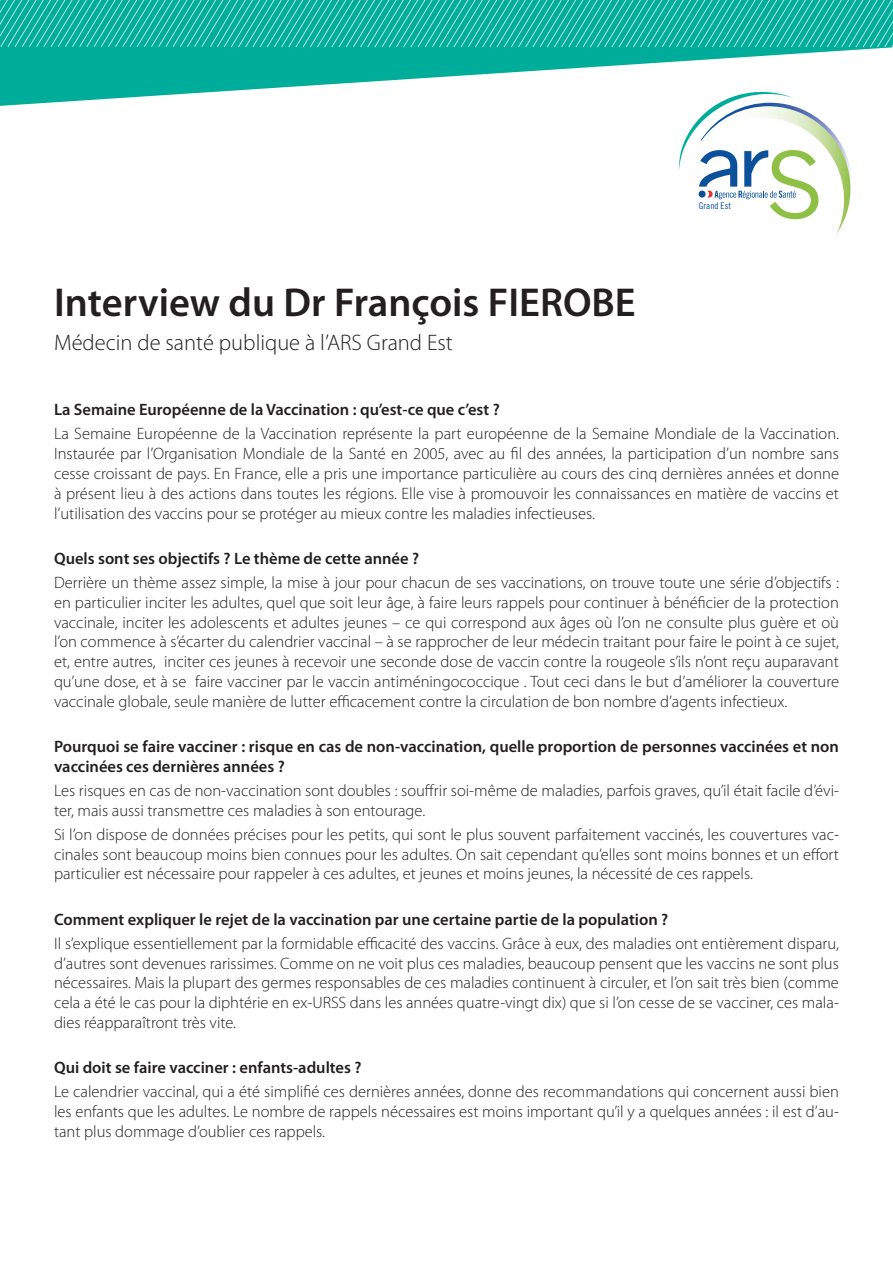
<style>
.page{position:relative;width:893px;height:1263px;background:#fff}
.page>*{position:absolute;margin:0;border:0;box-sizing:border-box;transform-origin:0 0}
.t1{font:600 40.5px "Myriad Pro";color:#231f20}
.t2{font:300 22.5px "Myriad Pro";color:#231f20}
.t3{font:300 16.5px/19.8px "Myriad Pro";color:#231f20;text-align:justify}
.t4{font:600 16.5px/19.8px "Myriad Pro";color:#231f20}
.t5{font:9.3px "Trade Gothic LT Std Cn 18";color:#0a509b}
</style>
<div class="page">
<svg style="left:0;top:48px;width:882px;height:58px;fill:#00ad9a"></svg>
<svg style="left:0;top:0;width:893px;height:48px;background:#1cb5a4"></svg>
<svg style="left:674px;top:92px;width:189px;height:144px"></svg>
<p class="t1" style="left:54px;top:277px;width:583px">Interview du Dr François FIEROBE</p>
<p class="t2" style="left:54px;top:331px;width:400px">Médecin de santé publique à l’ARS Grand Est</p>
<p class="t5" style="left:699px;top:200px;width:33px">Grand Est</p>
<p class="t4" style="left:54px;top:399px;width:447px">La Semaine Européenne de la Vaccination : qu’est-ce que c’est ?</p>
<p class="t3" style="left:54px;top:424px;width:787px">La Semaine Européenne de la Vaccination représente la part européenne de la Semaine Mondiale de la Vaccination.<br>Instaurée par l’Organisation Mondiale de la Santé en 2005, avec au fil des années, la participation d’un nombre sans cesse croissant de pays. En France, elle a pris une importance particulière au cours des cinq dernières années et donne à présent lieu à des actions dans toutes les régions. Elle vise à promouvoir les connaissances en matière de vaccins et l’utilisation des vaccins pour se protéger au mieux contre les maladies infectieuses.</p>
<p class="t4" style="left:54px;top:548px;width:367px">Quels sont ses objectifs ? Le thème de cette année ?</p>
<p class="t3" style="left:54px;top:573px;width:787px">Derrière un thème assez simple, la mise à jour pour chacun de ses vaccinations, on trouve toute une série d’objectifs : en particulier inciter les adultes, quel que soit leur âge, à faire leurs rappels pour continuer à bénéficier de la protection vaccinale, inciter les adolescents et adultes jeunes – ce qui correspond aux âges où l’on ne consulte plus guère et où l’on commence à s’écarter du calendrier vaccinal – à se rapprocher de leur médecin traitant pour faire le point à ce sujet, et, entre autres, inciter ces jeunes à recevoir une seconde dose de vaccin contre la rougeole s’ils n’ont reçu auparavant qu’une dose, et à se faire vacciner par le vaccin antiméningococcique . Tout ceci dans le but d’améliorer la couverture vaccinale globale, seule manière de lutter efficacement contre la circulation de bon nombre d’agents infectieux.</p>
<p class="t4" style="left:54px;top:736px;width:786px">Pourquoi se faire vacciner : risque en cas de non-vaccination, quelle proportion de personnes vaccinées et non vaccinées ces dernières années ?</p>
<p class="t3" style="left:54px;top:781px;width:786px">Les risques en cas de non-vaccination sont doubles : souffrir soi-même de maladies, parfois graves, qu’il était facile d’évi&shy;ter, mais aussi transmettre ces maladies à son entourage.</p>
<p class="t3" style="left:54px;top:825px;width:786px">Si l’on dispose de données précises pour les petits, qui sont le plus souvent parfaitement vaccinés, les couvertures vac&shy;cinales sont beaucoup moins bien connues pour les adultes. On sait cependant qu’elles sont moins bonnes et un effort particulier est nécessaire pour rappeler à ces adultes, et jeunes et moins jeunes, la nécessité de ces rappels.</p>
<p class="t4" style="left:54px;top:909px;width:616px">Comment expliquer le rejet de la vaccination par une certaine partie de la population ?</p>
<p class="t3" style="left:54px;top:934px;width:786px">Il s’explique essentiellement par la formidable efficacité des vaccins. Grâce à eux, des maladies ont entièrement disparu, d’autres sont devenues rarissimes. Comme on ne voit plus ces maladies, beaucoup pensent que les vaccins ne sont plus nécessaires. Mais la plupart des germes responsables de ces maladies continuent à circuler, et l’on sait très bien (comme cela a été le cas pour la diphtérie en ex-URSS dans les années quatre-vingt dix) que si l’on cesse de se vacciner, ces mala&shy;dies réapparaîtront très vite.</p>
<p class="t4" style="left:54px;top:1057px;width:309px">Qui doit se faire vacciner : enfants-adultes ?</p>
<p class="t3" style="left:54px;top:1082px;width:786px">Le calendrier vaccinal, qui a été simplifié ces dernières années, donne des recommandations qui concernent aussi bien les enfants que les adultes. Le nombre de rappels nécessaires est moins important qu’il y a quelques années : il est d’au&shy;tant plus dommage d’oublier ces rappels.</p>
</div>
